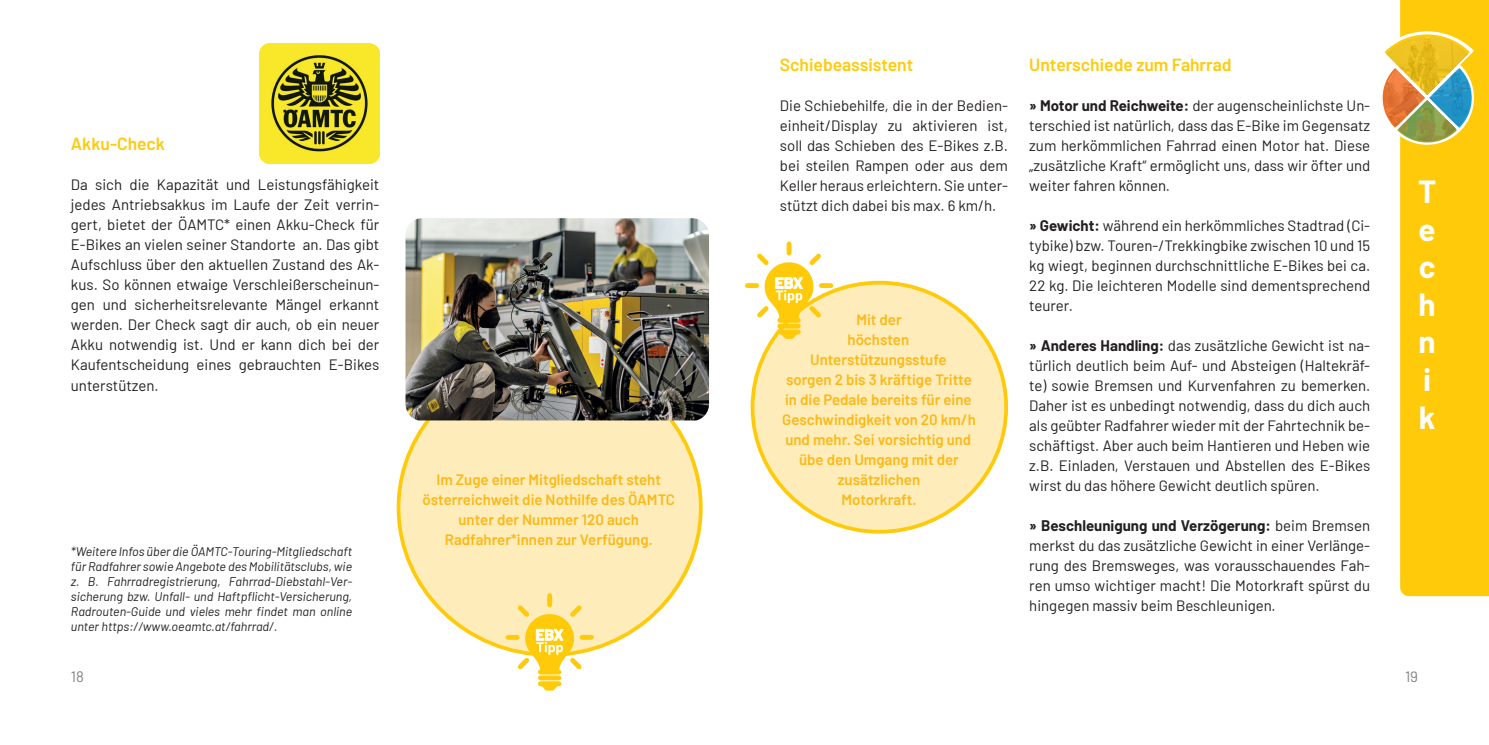
<style>
.page{position:relative;width:1489px;height:745px;background:#fff}
.page>*{position:absolute;margin:0;border:0;box-sizing:border-box;transform-origin:0 0}
.t1{font:700 31.25px/37.5px "Barlow";color:#fff}
.t2{font:600 17.5px "Barlow";color:#feca0a}
.t3{font:15px/20px "Barlow";color:#231f20;text-align:justify}
.t4{font:600 15px/20px "Barlow";color:#fcb814;text-align:center}
.t5{font:15px "Barlow";color:#808285}
.t6{font:italic 12.5px/15px "Barlow";color:#231f20;text-align:justify}
.s1{font-weight:700}
</style>
<div class="page">
<img style="left:259px;top:43px;width:120px;height:120px">
<div style="left:398px;top:360px;width:302px;height:294px;background:#feedbb;border-radius:50%"></div>
<svg style="left:505px;top:593px;width:88px;height:97px"></svg>
<img style="left:405px;top:218px;width:304px;height:202px">
<div style="left:752px;top:282px;width:254px;height:249px;background:#feedbb;border-radius:50%"></div>
<svg style="left:745px;top:241px;width:88px;height:97px"></svg>
<div style="left:1400px;top:0;width:88px;height:595px;background:#feca0a"></div>
<svg style="left:1382px;top:31px;width:91px;height:111px"></svg>
<p class="t2" style="left:71px;top:131px;width:96px">Akku-Check</p>
<p class="t3" style="left:71px;top:174px;width:310px">Da sich die Kapazität und Leistungsfähigkeit jedes Antriebsakkus im Laufe der Zeit verrin&shy;gert, bietet der ÖAMTC* einen Akku-Check für E-Bikes an vielen seiner Standorte an. Das gibt Aufschluss über den aktuellen Zustand des Ak&shy;kus. So können etwaige Verschleißerscheinun&shy;gen und sicherheitsrelevante Mängel erkannt werden. Der Check sagt dir auch, ob ein neuer Akku notwendig ist. Und er kann dich bei der Kaufentscheidung eines gebrauchten E-Bikes unterstützen.</p>
<p class="t6" style="left:71px;top:542px;width:283px">*Weitere Infos über die ÖAMTC-Touring-Mitgliedschaft für Radfahrer sowie Angebote des Mobilitätsclubs, wie z. B. Fahrradregistrierung, Fahrrad-Diebstahl-Ver&shy;sicherung bzw. Unfall- und Haftpflicht-Versicherung, Radrouten-Guide und vieles mehr findet man online unter https://www.oeamtc.at/fahrrad/.</p>
<p class="t4" style="left:422px;top:468px;width:254px">Im Zuge einer Mitgliedschaft steht österreichweit die Nothilfe des ÖAMTC unter der Nummer 120 auch Radfahrer*innen zur Verfügung.</p>
<p class="t2" style="left:780px;top:52px;width:135px">Schiebeassistent</p>
<p class="t3" style="left:780px;top:94px;width:229px">Die Schiebehilfe, die in der Bedien&shy;einheit/Display zu aktivieren ist, soll das Schieben des E-Bikes z.B. bei steilen Rampen oder aus dem Keller heraus erleichtern. Sie unter&shy;stützt dich dabei bis max. 6 km/h.</p>
<p class="t4" style="left:782px;top:308px;width:195px">Mit der<br>höchsten<br>Unterstützungsstufe<br>sorgen 2 bis 3 kräftige Tritte in die Pedale bereits für eine<br>Geschwindigkeit von 20 km/h und mehr. Sei vorsichtig und übe den Umgang mit der zusätzlichen<br>Motorkraft.</p>
<p class="t2" style="left:1029px;top:52px;width:204px">Unterschiede zum Fahrrad</p>
<p class="t3" style="left:1029px;top:94px;width:342px"><span class="s1">» Motor und Reichweite:</span> der augenscheinlichste Un&shy;terschied ist natürlich, dass das E-Bike im Gegensatz zum herkömmlichen Fahrrad einen Motor hat. Diese „zusätzliche Kraft“ ermöglicht uns, dass wir öfter und weiter fahren können.</p>
<p class="t3" style="left:1029px;top:214px;width:342px"><span class="s1">» Gewicht:</span> während ein herkömmliches Stadtrad (Ci&shy;tybike) bzw. Touren-/Trekkingbike zwischen 10 und 15 kg wiegt, beginnen durchschnittliche E-Bikes bei ca.<br>22 kg. Die leichteren Modelle sind dementsprechend teurer.</p>
<p class="t3" style="left:1029px;top:334px;width:342px"><span class="s1">» Anderes Handling:</span> das zusätzliche Gewicht ist na&shy;türlich deutlich beim Auf- und Absteigen (Haltekräf&shy;te) sowie Bremsen und Kurvenfahren zu bemerken.<br>Daher ist es unbedingt notwendig, dass du dich auch als geübter Radfahrer wieder mit der Fahrtechnik be&shy;schäftigst. Aber auch beim Hantieren und Heben wie z.B. Einladen, Verstauen und Abstellen des E-Bikes wirst du das höhere Gewicht deutlich spüren.</p>
<p class="t3" style="left:1029px;top:514px;width:342px"><span class="s1">» Beschleunigung und Verzögerung:</span> beim Bremsen merkst du das zusätzliche Gewicht in einer Verlänge&shy;rung des Bremsweges, was vorausschauendes Fah&shy;ren umso wichtiger macht! Die Motorkraft spürst du hingegen massiv beim Beschleunigen.</p>
<h1 class="t1" style="left:1417px;top:171px;width:20px">T e c h n i k</h1>
<p class="t5" style="left:71px;top:665px;width:15px">18</p>
<p class="t5" style="left:1404px;top:665px;width:15px">19</p>
</div>
